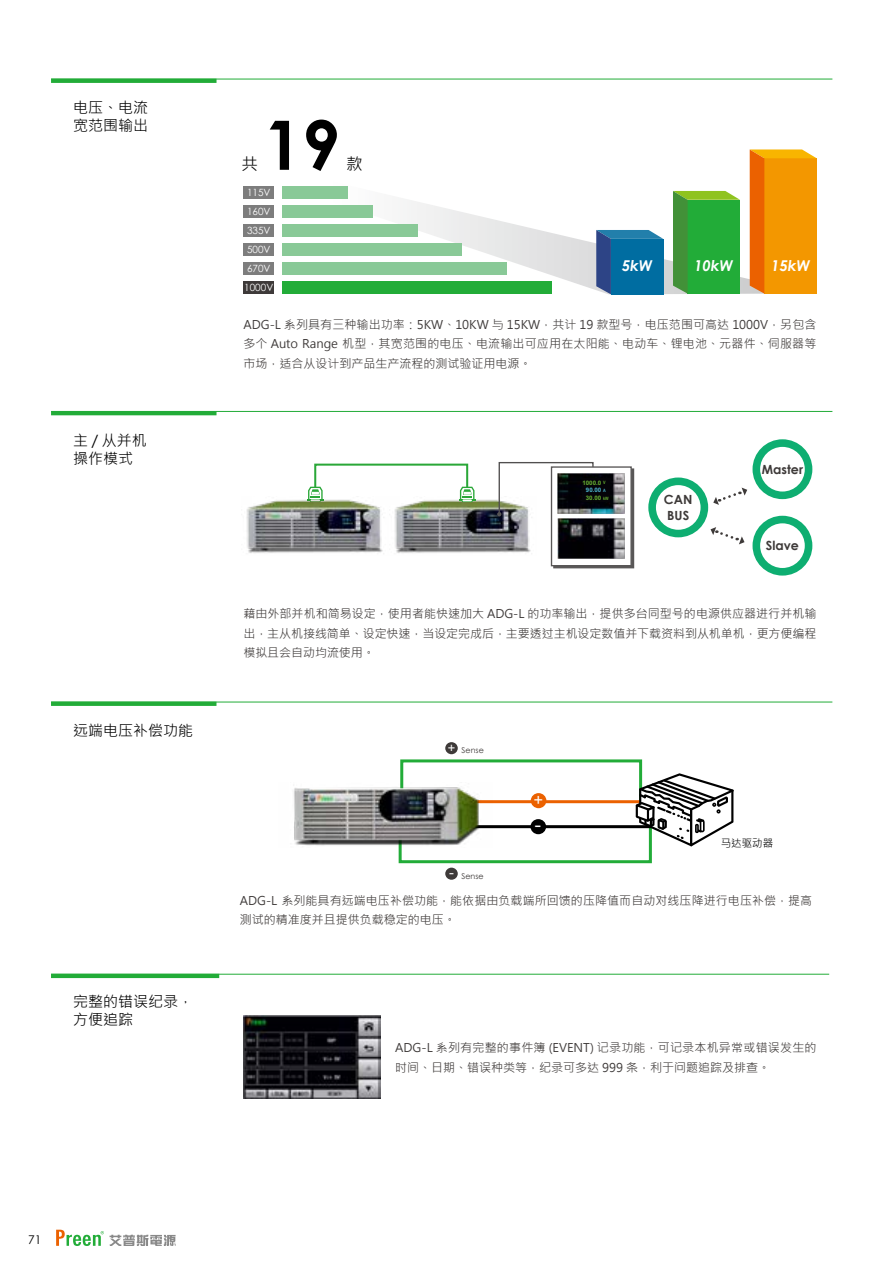
<style>
.page{position:relative;width:893px;height:1263px;background:#fff}
.page>*{position:absolute;margin:0;border:0;box-sizing:border-box;transform-origin:0 0}
.t1{font:700 68.25px "Century Gothic";color:#000}
.t2{font:700 18.75px "Microsoft Jheng Hei";color:#fff}
.t3{font:16.5px "Microsoft Jheng Hei";color:#000}
.t4{font:700 16.05px "Microsoft Jheng Hei";color:#fff}
.t5{font:15px/18px "Microsoft Jheng Hei";color:#000}
.t6{font:italic 700 15px "Century Gothic";color:#fff}
.t7{font:700 12.6px/15.1px "Century Gothic";color:#3e3a39}
.t8{font:12px/19.5px "Microsoft Jheng Hei";color:#3e3a39;text-align:justify}
.t9{font:12px "Century Gothic";color:#000}
.t10{font:10.5px "Microsoft Jheng Hei";color:#000}
.t11{font:9.9px "Century Gothic";color:#fff}
.t12{font:7.95px "Century Gothic";color:#3e3a39}
.t13{font:700 6.15px "Arial";color:#67af31}
.t14{font:700 6.15px "Arial";color:#4cb4cc}
.t15{font:700 4.5px "Arial Narrow";color:#67af31}
.t16{font:700 4.5px "Arial Narrow";color:#4cb4cc}
.s1{font-family:"Microsoft Jheng Hei";font-weight:700;font-size:12.9px;color:#fff}
.s2{font-family:"Microsoft Jheng Hei";font-weight:700;font-size:14.1px;color:#fff}
</style>
<div class="page">
<img style="left:246px;top:499px;width:285px;height:54px">
<svg style="left:282px;top:175px;width:468px;height:119px"></svg>
<svg style="left:750px;top:149px;width:67px;height:145px;background:#f18f04"></svg>
<svg style="left:673px;top:191px;width:67px;height:103px;background:#33a93a"></svg>
<svg style="left:596px;top:230px;width:67px;height:64px;background:#146b9f"></svg>
<div style="left:283px;top:282px;width:269px;height:12px;background:#22ac38"></div>
<div style="left:243px;top:282px;width:31px;height:12px;background:#3e3a39"></div>
<div style="left:283px;top:263px;width:224px;height:12px;background:#89c997"></div>
<div style="left:243px;top:263px;width:31px;height:12px;background:#7d7d7d"></div>
<div style="left:283px;top:243px;width:179px;height:13px;background:#89c997"></div>
<div style="left:243px;top:243px;width:31px;height:13px;background:#7d7d7d"></div>
<div style="left:283px;top:224px;width:135px;height:13px;background:#89c997"></div>
<div style="left:243px;top:224px;width:31px;height:13px;background:#7d7d7d"></div>
<div style="left:283px;top:205px;width:90px;height:12px;background:#89c997"></div>
<div style="left:243px;top:205px;width:31px;height:12px;background:#7d7d7d"></div>
<div style="left:283px;top:187px;width:65px;height:12px;background:#89c997"></div>
<div style="left:243px;top:187px;width:31px;height:12px;background:#7d7d7d"></div>
<svg style="left:51px;top:412px;width:166px;height:3px"></svg>
<svg style="left:51px;top:80px;width:166px;height:3px"></svg>
<hr style="left:51px;top:79px;width:781px;height:1px;background:#22ac38">
<hr style="left:51px;top:411px;width:781px;height:1px;background:#22ac38">
<div style="left:314px;top:464px;width:154px;height:26px;border:2px solid #2aa738"></div>
<svg style="left:307px;top:486px;width:16px;height:16px"></svg>
<svg style="left:459px;top:486px;width:16px;height:16px"></svg>
<div style="left:752px;top:439px;width:60px;height:60px;background:#0eae71;border-radius:50%"></div>
<div style="left:760px;top:447px;width:45px;height:44px;background:#fff;border-radius:50%"></div>
<svg style="left:497px;top:462px;width:97px;height:54px"></svg>
<div style="left:553px;top:468px;width:81px;height:100px;background:#595757"></div>
<div style="left:551px;top:466px;width:81px;height:100px;background:#fff;border:1px solid #595757"></div>
<img style="left:558px;top:519px;width:67px;height:40px">
<div style="left:752px;top:516px;width:60px;height:60px;background:#0eae71;border-radius:50%"></div>
<div style="left:760px;top:523px;width:45px;height:45px;background:#fff;border-radius:50%"></div>
<div style="left:648px;top:477px;width:60px;height:60px;background:#0eae71;border-radius:50%"></div>
<div style="left:656px;top:485px;width:45px;height:45px;background:#fff;border-radius:50%"></div>
<svg style="left:710px;top:527px;width:34px;height:17px"></svg>
<svg style="left:713px;top:488px;width:34px;height:17px"></svg>
<img style="left:558px;top:474px;width:67px;height:40px">
<div style="left:583px;top:478px;width:27px;height:24px;background:#050409"></div>
<svg style="left:51px;top:975px;width:168px;height:3px"></svg>
<hr style="left:51px;top:974px;width:778px;height:1px;background:#22ac38">
<svg style="left:51px;top:703px;width:165px;height:3px"></svg>
<hr style="left:51px;top:702px;width:781px;height:1px;background:#22ac38">
<div style="left:445px;top:868px;width:13px;height:12px;background:#3e3a39;border-radius:50%"></div>
<div style="left:445px;top:742px;width:13px;height:12px;background:#3e3a39;border-radius:50%"></div>
<img style="left:294px;top:787px;width:103px;height:59px">
<svg style="left:397px;top:759px;width:337px;height:105px"></svg>
<img style="left:244px;top:1016px;width:137px;height:83px">
<svg style="left:56px;top:1230px;width:48px;height:16px"></svg>
<svg style="left:110px;top:1235px;width:66px;height:11px"></svg>
<p class="t5" style="left:73px;top:99px;width:77px">电压、电流宽范围输出</p>
<p class="t5" style="left:73px;top:431px;width:75px">主 / 从并机操作模式</p>
<p class="t5" style="left:73px;top:722px;width:121px">远端电压补偿功能</p>
<p class="t5" style="left:73px;top:993px;width:122px">完整的错误纪录，方便追踪</p>
<h3 class="t3" style="left:241px;top:154px;width:18px">共</h3>
<h1 class="t1" style="left:264px;top:93px;width:78px">19</h1>
<p class="t11" style="left:247px;top:186px;width:25px">115V</p>
<p class="t11" style="left:247px;top:204px;width:25px">160V</p>
<p class="t11" style="left:247px;top:224px;width:25px">335V</p>
<p class="t11" style="left:247px;top:243px;width:25px">500V</p>
<p class="t11" style="left:247px;top:262px;width:25px">670V</p>
<p class="t11" style="left:244px;top:281px;width:31px">1000V</p>
<h3 class="t3" style="left:346px;top:154px;width:18px">款</h3>
<p class="t6" style="left:622px;top:254px;width:32px">5kW</p>
<p class="t6" style="left:694px;top:254px;width:40px">10kW</p>
<p class="t6" style="left:771px;top:254px;width:40px">15kW</p>
<p class="t8" style="left:243px;top:315px;width:574px">ADG-L 系列具有三种输出功率：5KW、10KW 与 15KW，共计 19 款型号，电压范围可高达 1000V，另包含多个 Auto Range 机型，其宽范围的电压、电流输出可应用在太阳能、电动车、锂电池、元器件、伺服器等市场，适合从设计到产品生产流程的测试验证用电源。</p>
<p class="t13" style="left:582px;top:478px;width:20px">1000.0</p>
<p class="t13" style="left:586px;top:493px;width:17px">30.00</p>
<p class="t15" style="left:603px;top:479px;width:4px">V</p>
<p class="t15" style="left:603px;top:495px;width:7px">kW</p>
<p class="t14" style="left:586px;top:486px;width:17px">90.00</p>
<p class="t16" style="left:603px;top:487px;width:4px">A</p>
<p class="t7" style="left:664px;top:492px;width:30px">CAN<br>BUS</p>
<p class="t7" style="left:762px;top:461px;width:43px">Master</p>
<p class="t7" style="left:766px;top:537px;width:35px">Slave</p>
<p class="t8" style="left:243px;top:604px;width:574px">藉由外部并机和简易设定，使用者能快速加大 ADG-L 的功率输出，提供多台同型号的电源供应器进行并机输出，主从机接线简单、设定快速，当设定完成后，主要透过主机设定数值并下载资料到从机单机，更方便编程模拟且会自动均流使用。</p>
<p class="t12" style="left:447px;top:744px;width:39px"><span class="s1">+</span> Sense</p>
<p class="t12" style="left:448px;top:870px;width:37px"><span class="s2">-</span> Sense</p>
<h3 class="t4" style="left:532px;top:789px;width:14px">+</h3>
<h2 class="t2" style="left:534px;top:813px;width:10px">-</h2>
<p class="t10" style="left:721px;top:836px;width:54px">马达驱动器</p>
<p class="t8" style="left:240px;top:890px;width:574px">ADG-L 系列能具有远端电压补偿功能，能依据由负载端所回馈的压降值而自动对线压降进行电压补偿，提高测试的精准度并且提供负载稳定的电压。</p>
<p class="t8" style="left:395px;top:1038px;width:423px">ADG-L 系列有完整的事件簿 (EVENT) 记录功能，可记录本机异常或错误发生的时间、日期、错误种类等，纪录可多达 999 条，利于问题追踪及排查。</p>
<p class="t9" style="left:28px;top:1231px;width:15px">71</p>
</div>
